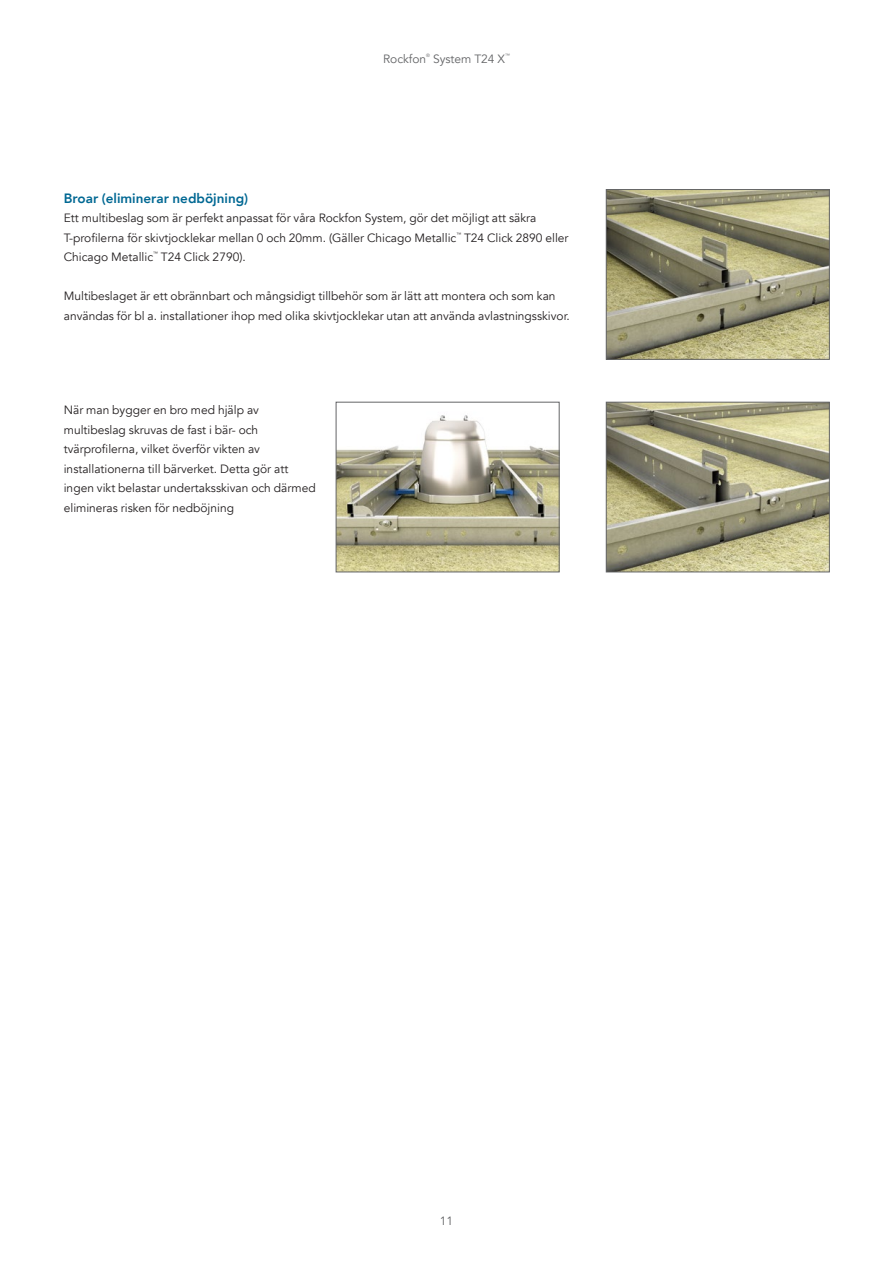
<style>
.page{position:relative;width:893px;height:1263px;background:#fff}
.page>*{position:absolute;margin:0;border:0;box-sizing:border-box;transform-origin:0 0}
.t1{font:800 13.5px "Avenir";color:#006893}
.t2{font:12px/19.5px "Avenir";color:#231f20}
.t3{font:12px "Avenir";color:#636466}
.t4{font:4.8px "Avenir";color:#636466}
.t5{font:4.8px "Avenir";color:#231f20}
</style>
<div class="page">
<img style="left:608px;top:191px;width:219px;height:166px">
<div style="left:606px;top:189px;width:223px;height:170px;border:1px solid #636466"></div>
<img style="left:608px;top:404px;width:219px;height:166px">
<div style="left:606px;top:402px;width:223px;height:170px;border:1px solid #636466"></div>
<img style="left:338px;top:415px;width:219px;height:155px">
<div style="left:336px;top:402px;width:223px;height:170px;border:1px solid #636466"></div>
<p class="t3" style="left:383px;top:52px;width:45px">Rockfon</p>
<p class="t4" style="left:426px;top:53px;width:5px">®</p>
<p class="t3" style="left:433px;top:52px;width:74px">System T24 X</p>
<p class="t4" style="left:505px;top:53px;width:6px">™</p>
<p class="t1" style="left:64px;top:188px;width:186px">Broar (eliminerar nedböjning)</p>
<p class="t2" style="left:64px;top:209px;width:474px">Ett multibeslag som är perfekt anpassat för våra Rockfon System, gör det möjligt att säkra<br>T-profilerna för skivtjocklekar mellan 0 och 20mm. (Gäller Chicago Metallic</p>
<p class="t5" style="left:456px;top:231px;width:6px">™</p>
<p class="t2" style="left:464px;top:228px;width:106px">T24 Click 2890 eller</p>
<p class="t2" style="left:64px;top:248px;width:91px">Chicago Metallic</p>
<p class="t5" style="left:153px;top:251px;width:6px">™</p>
<p class="t2" style="left:161px;top:248px;width:86px">T24 Click 2790).</p>
<p class="t2" style="left:64px;top:287px;width:508px">Multibeslaget är ett obrännbart och mångsidigt tillbehör som är lätt att montera och som kan användas för bl a. installationer ihop med olika skivtjocklekar utan att använda avlastningsskivor.</p>
<p class="t2" style="left:64px;top:400px;width:254px">När man bygger en bro med hjälp av multibeslag skruvas de fast i bär- och tvärprofilerna, vilket överför vikten av installationerna till bärverket. Detta gör att ingen vikt belastar undertaksskivan och därmed elimineras risken för nedböjning</p>
<p class="t3" style="left:440px;top:1213px;width:15px">11</p>
</div>
